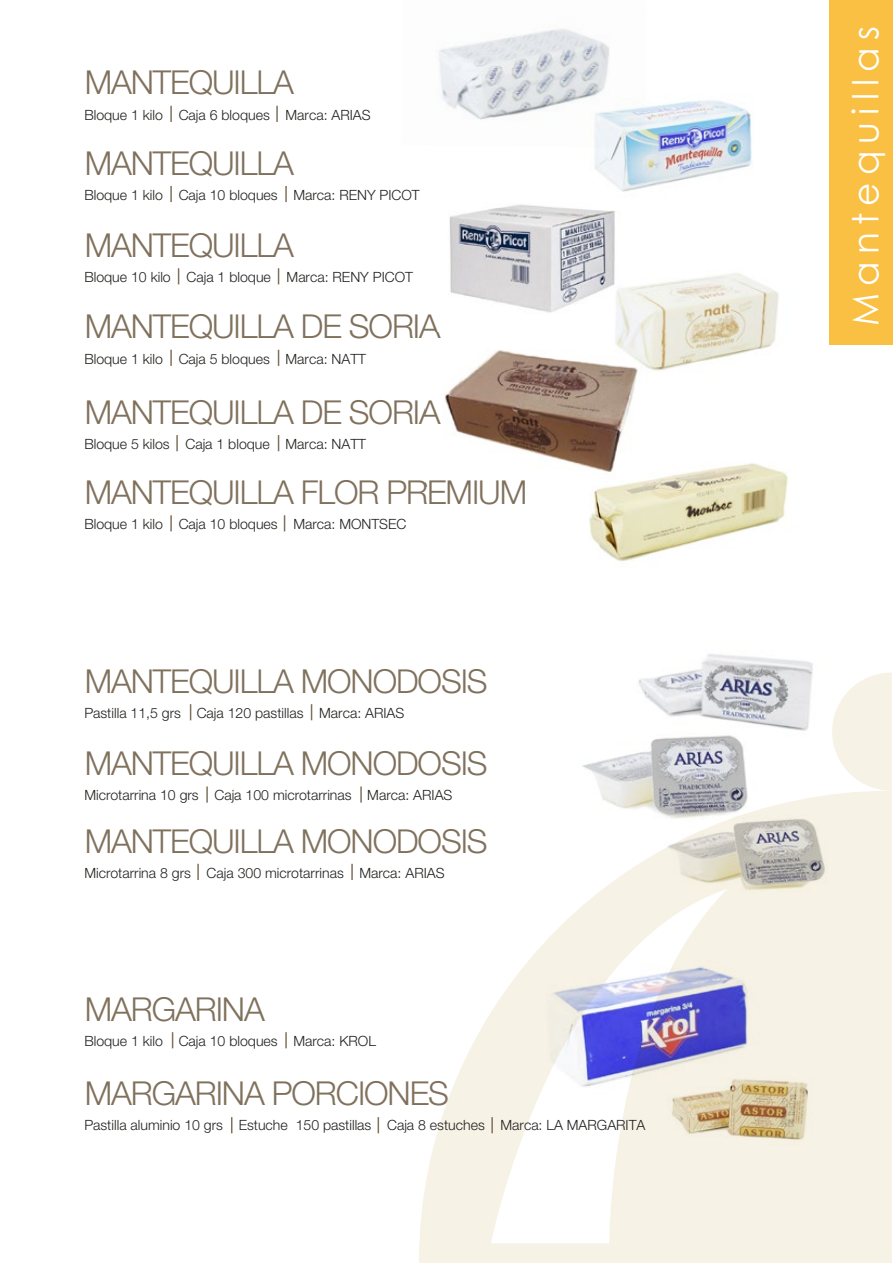
<style>
.page{position:relative;width:893px;height:1263px;background:#fff}
.page>*{position:absolute;margin:0;border:0;box-sizing:border-box;transform-origin:0 0}
.t1{font:35.85px "Century Gothic";letter-spacing:.2em;color:#fff}
.t2{font:300 33px "Helvetica Neue LT Std";letter-spacing:-.035em;color:#80715d}
.t3{font:300 14.1px "Helvetica Neue LT Std";color:#21211f}
</style>
<div class="page">
<img style="left:449px;top:204px;width:166px;height:109px">
<svg style="left:840px;top:673px;width:51px;height:118px;background:#f7f3e8"></svg>
<svg style="left:419px;top:791px;width:472px;height:472px;fill:#f7f2e6"></svg>
<img style="left:546px;top:100px;width:206px;height:133px">
<svg style="left:170px;top:106px;width:2px;height:16px"></svg>
<svg style="left:276px;top:106px;width:2px;height:16px"></svg>
<svg style="left:170px;top:186px;width:2px;height:16px"></svg>
<svg style="left:285px;top:186px;width:2px;height:16px"></svg>
<svg style="left:178px;top:268px;width:1px;height:16px"></svg>
<svg style="left:278px;top:268px;width:1px;height:16px"></svg>
<svg style="left:170px;top:350px;width:2px;height:16px"></svg>
<svg style="left:278px;top:350px;width:1px;height:16px"></svg>
<svg style="left:176px;top:435px;width:2px;height:16px"></svg>
<svg style="left:278px;top:435px;width:1px;height:16px"></svg>
<svg style="left:170px;top:515px;width:2px;height:16px"></svg>
<svg style="left:284px;top:515px;width:1px;height:16px"></svg>
<svg style="left:190px;top:704px;width:1px;height:16px"></svg>
<svg style="left:311px;top:704px;width:1px;height:16px"></svg>
<svg style="left:206px;top:786px;width:2px;height:17px"></svg>
<svg style="left:360px;top:786px;width:2px;height:17px"></svg>
<svg style="left:197px;top:864px;width:2px;height:16px"></svg>
<svg style="left:351px;top:864px;width:2px;height:16px"></svg>
<svg style="left:172px;top:1032px;width:1px;height:16px"></svg>
<svg style="left:285px;top:1032px;width:2px;height:16px"></svg>
<svg style="left:231px;top:1117px;width:1px;height:16px"></svg>
<svg style="left:378px;top:1117px;width:1px;height:16px"></svg>
<svg style="left:491px;top:1117px;width:2px;height:16px"></svg>
<div style="left:829px;top:0;width:64px;height:344px;background:#f9c043"></div>
<img style="left:649px;top:1034px;width:189px;height:147px">
<img style="left:638px;top:654px;width:202px;height:106px">
<img style="left:549px;top:690px;width:242px;height:166px">
<img style="left:638px;top:772px;width:243px;height:158px">
<img style="left:439px;top:29px;width:208px;height:119px">
<img style="left:580px;top:252px;width:199px;height:119px">
<img style="left:589px;top:463px;width:199px;height:99px">
<img style="left:520px;top:942px;width:254px;height:171px">
<img style="left:445px;top:332px;width:210px;height:154px">
<h2 class="t2" style="left:85px;top:63px;width:211px">MANTEQUILLA</h2>
<p class="t3" style="left:84px;top:106px;width:288px">Bloque 1 kilo Caja 6 bloques Marca: ARIAS</p>
<h2 class="t2" style="left:85px;top:143px;width:211px">MANTEQUILLA</h2>
<p class="t3" style="left:84px;top:186px;width:337px">Bloque 1 kilo Caja 10 bloques Marca: RENY PICOT</p>
<h2 class="t2" style="left:85px;top:225px;width:211px">MANTEQUILLA</h2>
<p class="t3" style="left:84px;top:269px;width:330px">Bloque 10 kilo Caja 1 bloque Marca: RENY PICOT</p>
<h2 class="t2" style="left:85px;top:307px;width:357px">MANTEQUILLA DE SORIA</h2>
<p class="t3" style="left:84px;top:350px;width:283px">Bloque 1 kilo Caja 5 bloques Marca: NATT</p>
<h2 class="t2" style="left:85px;top:392px;width:357px">MANTEQUILLA DE SORIA</h2>
<p class="t3" style="left:84px;top:435px;width:283px">Bloque 5 kilos Caja 1 bloque Marca: NATT</p>
<h2 class="t2" style="left:85px;top:472px;width:444px">MANTEQUILLA FLOR PREMIUM</h2>
<p class="t3" style="left:84px;top:515px;width:324px">Bloque 1 kilo Caja 10 bloques Marca: MONTSEC</p>
<h2 class="t2" style="left:85px;top:661px;width:405px">MANTEQUILLA MONODOSIS</h2>
<p class="t3" style="left:84px;top:704px;width:322px">Pastilla 11,5 grs Caja 120 pastillas Marca: ARIAS</p>
<h2 class="t2" style="left:85px;top:743px;width:405px">MANTEQUILLA MONODOSIS</h2>
<p class="t3" style="left:84px;top:787px;width:370px">Microtarrina 10 grs Caja 100 microtarrinas Marca: ARIAS</p>
<h2 class="t2" style="left:85px;top:820px;width:405px">MANTEQUILLA MONODOSIS</h2>
<p class="t3" style="left:84px;top:864px;width:362px">Microtarrina 8 grs Caja 300 microtarrinas Marca: ARIAS</p>
<h2 class="t2" style="left:85px;top:989px;width:182px">MARGARINA</h2>
<p class="t3" style="left:84px;top:1032px;width:293px">Bloque 1 kilo Caja 10 bloques Marca: KROL</p>
<h2 class="t2" style="left:85px;top:1073px;width:366px">MARGARINA PORCIONES</h2>
<p class="t3" style="left:84px;top:1117px;width:563px">Pastilla aluminio 10 grs Estuche 150 pastillas Caja 8 estuches Marca: LA MARGARITA</p>
<h1 class="t1" style="left:841px;top:326px;width:301px;rotate:-90deg">Mantequillas</h1>
</div>
